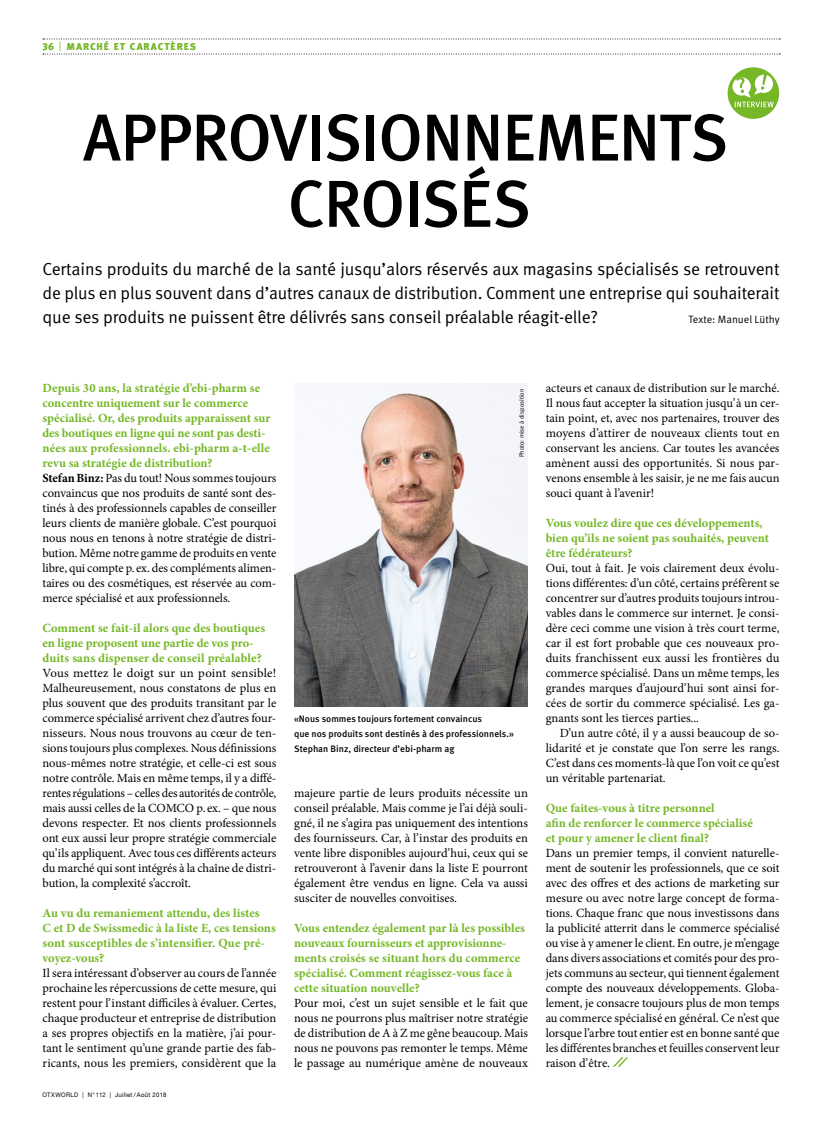
<style>
.page{position:relative;width:815px;height:1134px;background:#fff}
.page>*{position:absolute;margin:0;border:0;box-sizing:border-box;transform-origin:0 0}
.t1{font:500 66.25px/66.2px "Meta OT";letter-spacing:-.02em;color:#000;text-align:center}
.t2{font:17.5px/23.8px "Meta OT Norm";letter-spacing:-.01em;color:#000;text-align:justify}
.t3{font:12.5px/15px "Minion Pro";letter-spacing:-.005em;color:#000;text-align:justify}
.t4{font:700 12.5px/15px "Minion Pro";color:#75b726}
.t5{font:10.62px "Meta OT Norm";color:#000}
.t6{font:900 10px "Meta OT";letter-spacing:.09em;color:#75b726}
.t7{font:500 9.38px/15px "Meta OT";color:#000}
.t8{font:6.25px "Helvetica Neue LT Pro";letter-spacing:.06em;color:#000;scale:.95 1}
.t9{font:6.25px "Meta OT Norm";color:#000}
.s1{font-family:"Meta OT Norm";font-weight:400}
.s2{font-weight:700;color:#75b726}
.s3{font-weight:700}
</style>
<div class="page">
<svg style="left:69px;top:54px;width:711px;height:1px"></svg>
<svg style="left:69px;top:39px;width:711px;height:1px"></svg>
<svg style="left:613px;top:1057px;width:15px;height:10px"></svg>
<img style="left:294px;top:383px;width:234px;height:324px">
<div style="left:728px;top:67px;width:51px;height:52px;background:#75b726;border-radius:50%"></div>
<svg style="left:732px;top:74px;width:42px;height:33px"></svg>
<p class="t6" style="left:43px;top:41px;width:155px">36 <span class="s1">|</span> MARCHÉ ET CARACTÈRES</p>
<h1 class="t1" style="left:83px;top:107px;width:647px">APPROVISIONNEMENTS<br>CROISÉS</h1>
<p class="t2" style="left:43px;top:258px;width:739px">Certains produits du marché de la santé jusqu’alors réservés aux magasins spécialisés se retrouvent de plus en plus souvent dans d’autres canaux de distribution. Comment une entreprise qui souhaiterait que ses produits ne puissent être délivrés sans conseil préalable réagit-elle?</p>
<p class="t5" style="left:689px;top:313px;width:93px">Texte: Manuel Lüthy</p>
<p class="t3" style="left:43px;top:380px;width:235px;text-align:left"><span class="s2">Depuis 30 ans, la stratégie d’ebi-pharm se concentre uniquement sur le commerce spécialisé. Or, des produits apparaissent sur des boutiques en ligne qui ne sont pas desti&shy;nées aux professionnels. ebi-pharm a-t-elle revu sa stratégie de distribution?<br></span><span class="s3">Stefan Binz:</span> Pas du tout! Nous sommes toujours convaincus que nos produits de santé sont des&shy;tinés à des professionnels capables de conseiller leurs clients de manière globale. C’est pourquoi nous nous en tenons à notre stratégie de distri&shy;bution. Même notre gamme de produits en vente libre, qui compte p. ex. des compléments alimen&shy;taires ou des cosmétiques, est réservée au com&shy;merce spécialisé et aux professionnels.</p>
<p class="t4" style="left:43px;top:621px;width:224px">Comment se fait-il alors que des boutiques en ligne proposent une partie de vos pro&shy;duits sans dispenser de conseil préalable?</p>
<p class="t3" style="left:43px;top:665px;width:235px">Vous mettez le doigt sur un point sensible!<br>Malheureusement, nous constatons de plus en plus souvent que des produits transitant par le commerce spécialisé arrivent chez d’autres four&shy;nisseurs. Nous nous trouvons au cœur de ten&shy;sions toujours plus complexes. Nous définissions nous-mêmes notre stratégie, et celle-ci est sous notre contrôle. Mais en même temps, il y a difé&shy;rentes régulations – celles des autorités de contrôle, mais aussi celles de la COMCO p. ex. – que nous devons respecter. Et nos clients professionnels ont eux aussi leur propre stratégie commerciale qu’ils appliquent. Avec tous ces différents acteurs du marché qui sont intégrés à la chaîne de distri&shy;bution, la complexité s’accroît.</p>
<p class="t4" style="left:43px;top:906px;width:235px">Au vu du remaniement attendu, des listes<br>C et D de Swissmedic à la liste E, ces tensions sont susceptibles de s’intensifier. Que pré&shy;voyez-vous?</p>
<p class="t3" style="left:43px;top:965px;width:235px">Il sera intéressant d’observer au cours de l’année prochaine les répercussions de cette mesure, qui restent pour l’instant difficiles à évaluer. Certes, chaque producteur et entreprise de distribution a ses propres objectifs en la matière, j’ai pour&shy;tant le sentiment qu’une grande partie des fab&shy;ricants, nous les premiers, considèrent que la</p>
<p class="t8" style="left:43px;top:1091px;width:132px">OTXWORLD | N° 112 | Juillet / Août 2018</p>
<p class="t9" style="left:518px;top:457px;width:70px;rotate:-90deg">Photo: mise à disposition</p>
<p class="t7" style="left:294px;top:711px;width:221px">«Nous sommes toujours fortement convaincus<br>que nos produits sont destinés à des professionnels.»<br>Stephan Binz, directeur d’ebi-pharm ag</p>
<p class="t3" style="left:294px;top:785px;width:235px">majeure partie de leurs produits nécessite un conseil préalable. Mais comme je l’ai déjà souli&shy;gné, il ne s’agira pas uniquement des intentions des fournisseurs. Car, à l’instar des produits en vente libre disponibles aujourd’hui, ceux qui se retrouveront à l’avenir dans la liste E pourront également être vendus en ligne. Cela va aussi susciter de nouvelles convoitises.</p>
<p class="t4" style="left:294px;top:921px;width:232px">Vous entendez également par là les possibles nouveaux fournisseurs et approvisionne&shy;ments croisés se situant hors du commerce spécialisé. Comment réagissez-vous face à cette situation nouvelle?</p>
<p class="t3" style="left:294px;top:995px;width:235px">Pour moi, c’est un sujet sensible et le fait que nous ne pourrons plus maîtriser notre stratégie de distribution de A à Z me gêne beaucoup. Mais nous ne pouvons pas remonter le temps. Même le passage au numérique amène de nouveaux</p>
<p class="t3" style="left:546px;top:380px;width:235px">acteurs et canaux de distribution sur le marché.<br>Il nous faut accepter la situation jusqu’à un cer&shy;tain point, et, avec nos partenaires, trouver des moyens d’attirer de nouveaux clients tout en conservant les anciens. Car toutes les avancées amènent aussi des opportunités. Si nous par&shy;venons ensemble à les saisir, je ne me fais aucun souci quant à l’avenir!</p>
<p class="t4" style="left:546px;top:516px;width:225px">Vous voulez dire que ces développements, bien qu’ils ne soient pas souhaités, peuvent être fédérateurs?</p>
<p class="t3" style="left:546px;top:560px;width:235px">Oui, tout à fait. Je vois clairement deux évolu&shy;tions différentes: d’un côté, certains préfèrent se concentrer sur d’autres produits toujours introu&shy;vables dans le commerce sur internet. Je consi&shy;dère ceci comme une vision à très court terme, car il est fort probable que ces nouveaux pro&shy;duits franchissent eux aussi les frontières du commerce spécialisé. Dans un même temps, les grandes marques d’aujourd’hui sont ainsi for&shy;cées de sortir du commerce spécialisé. Les ga&shy;gnants sont les tierces parties...</p>
<p class="t3" style="left:546px;top:725px;width:235px;text-indent:14px">D’un autre côté, il y a aussi beaucoup de so&shy;lidarité et je constate que l’on serre les rangs.<br>C’est dans ces moments-là que l’on voit ce qu’est un véritable partenariat.</p>
<p class="t4" style="left:546px;top:801px;width:209px">Que faites-vous à titre personnel<br>afin de renforcer le commerce spécialisé et pour y amener le client final?</p>
<p class="t3" style="left:546px;top:845px;width:235px">Dans un premier temps, il convient naturelle&shy;ment de soutenir les professionnels, que ce soit avec des offres et des actions de marketing sur mesure ou avec notre large concept de forma&shy;tions. Chaque franc que nous investissons dans la publicité atterrit dans le commerce spécialisé ou vise à y amener le client. En outre, je m’engage dans divers associations et comités pour des pro&shy;jets communs au secteur, qui tiennent également compte des nouveaux développements. Globa&shy;lement, je consacre toujours plus de mon temps au commerce spécialisé en général. Ce n’est que lorsque l’arbre tout entier est en bonne santé que les différentes branches et feuilles conservent leur raison d’être.</p>
</div>
